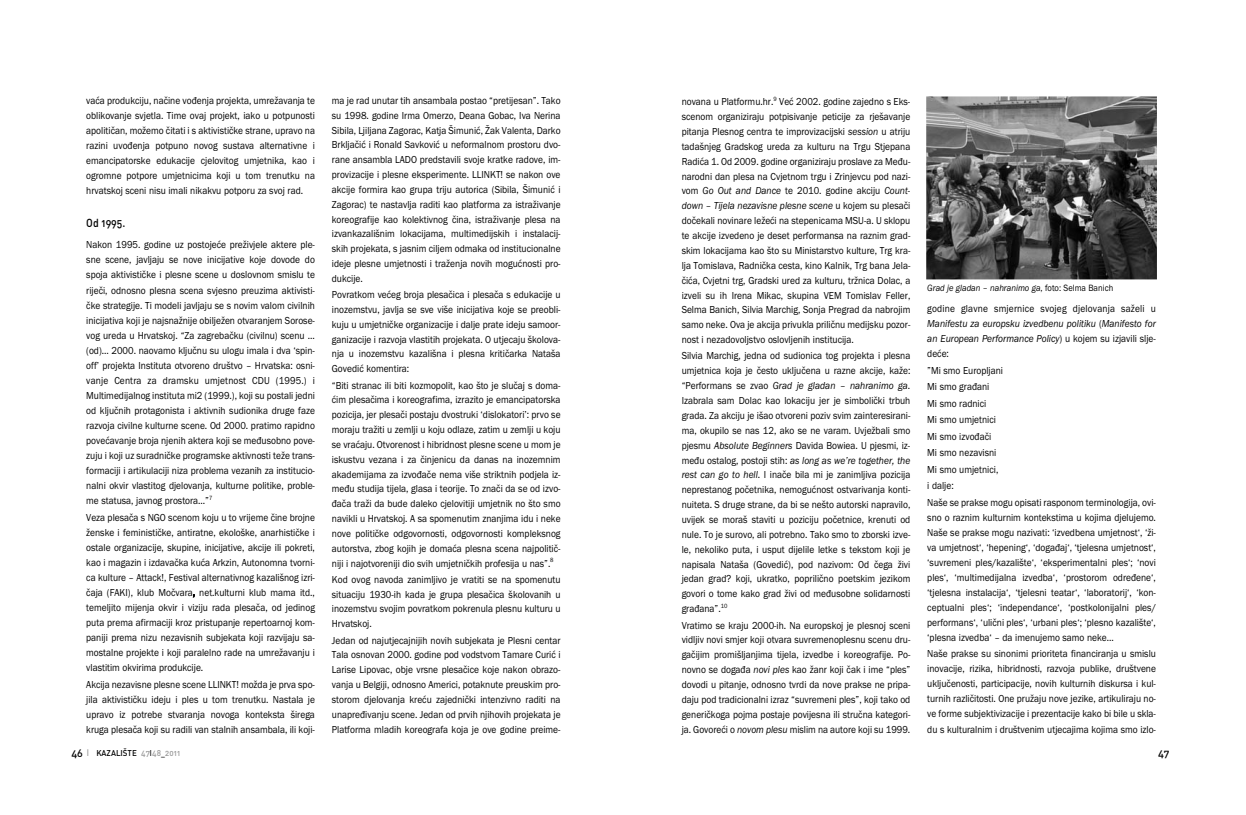
<style>
.page{position:relative;width:1246px;height:815px;background:#fff}
.page>*{position:absolute;margin:0;border:0;box-sizing:border-box;transform-origin:0 0}
.t1{font:11.55px "DIN Medium Rounded";color:#000;scale:.9 1}
.t2{font:10.5px/14.9px "Franklin Gothic";color:#000;text-align:justify;scale:.9 1}
.t3{font:italic 10.5px/15px "Franklin Gothic";color:#000;text-align:justify;scale:.9 1}
.t4{font:10.5px "DIN Medium Rounded";color:#000}
.t5{font:italic 9.45px "Franklin Gothic";color:#000;scale:.9 1}
.t6{font:8.4px "DIN Medium Rounded";color:#000;scale:.95 1}
.s1{font-size:10.5px}
.s2{font-size:9.45px;color:#969696}
.s3{color:#999}
.s4{font-style:italic}
.s5{font-style:normal}
</style>
<div class="page">
<img style="left:926px;top:96px;width:231px;height:183px">
<p class="t2" style="left:86px;top:94px;width:256px">vaća produkciju, načine vođenja projekta, umrežavanja te oblikovanje svjetla. Time ovaj projekt, iako u potpunosti apolitičan, možemo čitati i s aktivističke strane, upravo na razini uvođenja potpuno novog sustava alternativne i emancipatorske edukacije cjelovitog umjetnika, kao i ogromne potpore umjetnicima koji u tom trenutku na hrvatskoj sceni nisu imali nikakvu potporu za svoj rad.</p>
<p class="t1" style="left:86px;top:219px;width:45px">Od 1995.</p>
<p class="t2" style="left:86px;top:238px;width:256px">Nakon 1995. godine uz postojeće preživjele aktere ple&shy;sne scene, javljaju se nove inicijative koje dovode do spoja aktivističke i plesne scene u doslovnom smislu te riječi, odnosno plesna scena svjesno preuzima aktivisti&shy;čke strategije. Ti modeli javljaju se s novim valom civilnih inicijativa koji je najsnažnije obilježen otvaranjem Sorose - vog ureda u Hrvatskoj. “Za zagrebačku (civilnu) scenu ... (od)… 2000. naovamo ključnu su ulogu imala i dva ‘spin&shy;off’ projekta Instituta otvoreno društvo – Hrvatska: osni&shy;vanje Centra za dramsku umjetnost CDU (1995.) i Multimedijalnog instituta mi2 (1999.), koji su postali jedni od ključnih protagonista i aktivnih sudionika druge faze razvoja civilne kulturne scene. Od 2000. pratimo rapidno povećavanje broja njenih aktera koji se međusobno pove&shy;zuju i koji uz suradničke programske aktivnosti teže trans&shy;formaciji i artikulaciji niza problema vezanih za institucio&shy;nalni okvir vlastitog djelovanja, kulturne politike, proble&shy;me statusa, javnog prostora…”<sup>7</sup></p>
<p class="t2" style="left:86px;top:510px;width:256px">Veza plesača s NGO scenom koju u to vrijeme čine brojne ženske i feminističke, antiratne, ekološke, anarhističke i ostale organizacije, skupine, inicijative, akcije ili pokreti, kao i magazin i izdavačka kuća Arkzin, Autonomna tvorni&shy;ca kulture – Attack!, Festival alternativnog kazališnog izri - čaja (FAKI), klub Močvara, net.kulturni klub mama itd., temeljito mijenja okvir i viziju rada plesača, od jedinog puta prema afirmaciji kroz pristupanje repertoarnoj kom&shy;paniji prema nizu nezavisnih subjekata koji razvijaju sa - mostalne projekte i koji paralelno rade na umrežavanju i vlastitim okvirima produkcije.</p>
<p class="t2" style="left:86px;top:677px;width:256px">Akcija nezavisne plesne scene LLINKT! možda je prva spo&shy;jila aktivističku ideju i ples u tom trenutku. Nastala je upravo iz potrebe stvaranja novoga konteksta širega kruga plesača koji su radili van stalnih ansambala, ili koji-</p>
<p class="t6" style="left:71px;top:750px;width:116px"><span class="s1">46</span> <span class="s2">I</span> KAZALIŠTE <span class="s3">47</span>I<span class="s3">48</span>_<span class="s3">2011</span></p>
<p class="t2" style="left:332px;top:94px;width:256px">ma je rad unutar tih ansambala postao “pretijesan”. Tako su 1998. godine Irma Omerzo, Deana Gobac, Iva Nerina Sibila, Ljiljana Zagorac, Katja Šimunić, Žak Valenta, Darko Brkljačić i Ronald Savković u neformalnom prostoru dvo&shy;rane ansambla LADO predstavili svoje kratke radove, im - provizacije i plesne eksperimente. LLINKT! se nakon ove akcije formira kao grupa triju autorica (Sibila, Šimunić i Zagorac) te nastavlja raditi kao platforma za istraživanje koreografije kao kolektivnog čina, istraživanje plesa na izvankazališnim lokacijama, multimedijskih i instalacij&shy;skih projekata, s jasnim ciljem odmaka od institucionalne ideje plesne umjetnosti i traženja novih mogućnosti pro&shy;dukcije.</p>
<p class="t2" style="left:332px;top:288px;width:256px">Povratkom većeg broja plesačica i plesača s edukacije u inozemstvu, javlja se sve više inicijativa koje se preobli&shy;kuju u umjetničke organizacije i dalje prate ideju samoor&shy;ganizacije i razvoja vlastitih projekata. O utjecaju školova&shy;nja u inozemstvu kazališna i plesna kritičarka Nataša Govedić komentira:</p>
<p class="t2" style="left:332px;top:378px;width:256px">“Biti stranac ili biti kozmopolit, kao što je slučaj s doma&shy;ćim plesačima i koreografima, izrazito je emancipatorska pozicija, jer plesači postaju dvostruki ‘dislokatori’: prvo se moraju tražiti u zemlji u koju odlaze, zatim u zemlji u koju se vraćaju. Otvorenost i hibridnost plesne scene u mom je iskustvu vezana i za činjenicu da danas na inozemnim akademijama za izvođače nema više striktnih podjela iz - među studija tijela, glasa i teorije. To znači da se od izvo&shy;đača traži da bude daleko cjelovitiji umjetnik no što smo navikli u Hrvatskoj. A sa spomenutim znanjima idu i neke nove političke odgovornosti, odgovornosti kompleksnog autorstva, zbog kojih je domaća plesna scena najpolitič - niji i najotvoreniji dio svih umjetničkih profesija u nas”.<sup>8</sup></p>
<p class="t2" style="left:332px;top:572px;width:256px">Kod ovog navoda zanimljivo je vratiti se na spomenutu situaciju 1930-ih kada je grupa plesačica školovanih u inozemstvu svojim povratkom pokrenula plesnu kulturu u Hrvatskoj.</p>
<p class="t2" style="left:332px;top:633px;width:256px">Jedan od najutjecajnijih novih subjekata je Plesni centar Tala osnovan 2000. godine pod vodstvom Tamare Curić i Larise Lipovac, obje vrsne plesačice koje nakon obrazo&shy;vanja u Belgiji, odnosno Americi, potaknute preuskim pro&shy;storom djelovanja kreću zajednički intenzivno raditi na unapređivanju scene. Jedan od prvih njihovih projekata je Platforma mladih koreografa koja je ove godine preime-</p>
<p class="t2" style="left:682px;top:95px;width:256px">novana u Platformu.hr.<sup>9</sup> Već 2002. godine zajedno s Eks&shy;scenom organiziraju potpisivanje peticije za rješavanje pitanja Plesnog centra te improvizacijski <span class="s4">session</span> u atriju tadašnjeg Gradskog ureda za kulturu na Trgu Stjepana Radića 1. Od 2009. godine organiziraju proslave za Među - narodni dan plesa na Cvjetnom trgu i Zrinjevcu pod nazi&shy;vom <span class="s4">Go Out and Dance</span> te 2010. godine akciju <span class="s4">Count - down – Tijela nezavisne plesne scene</span> u kojem su plesači dočekali novinare ležeći na stepenicama MSU-a. U sklopu te akcije izvedeno je deset performansa na raznim grad&shy;skim lokacijama kao što su Ministarstvo kulture, Trg kra&shy;lja Tomislava, Radnička cesta, kino Kalnik, Trg bana Jela - čića, Cvjetni trg, Gradski ured za kulturu, tržnica Dolac, a izveli su ih Irena Mikac, skupina VEM Tomislav Feller, Selma Banich, Silvia Marchig, Sonja Pregrad da nabrojim samo neke. Ova je akcija privukla priličnu medijsku pozor&shy;nost i nezadovoljstvo oslovljenih institucija.</p>
<p class="t2" style="left:682px;top:349px;width:256px">Silvia Marchig, jedna od sudionica tog projekta i plesna umjetnica koja je često uključena u razne akcije, kaže: “Performans se zvao <span class="s4">Grad je gladan – nahranimo ga</span>.<br>Izabrala sam Dolac kao lokaciju jer je simbolički trbuh grada. Za akciju je išao otvoreni poziv svim zainteresirani&shy;ma, okupilo se nas 12, ako se ne varam. Uvježbali smo pjesmu <span class="s4">Absolute Beginners</span> Davida Bowiea. U pjesmi, iz - među ostalog, postoji stih: <span class="s4">as long as we’re together, the rest can go to hell</span>. I inače bila mi je zanimljiva pozicija neprestanog početnika, nemogućnost ostvarivanja konti&shy;nuiteta. S druge strane, da bi se nešto autorski napravilo, uvijek se moraš staviti u poziciju početnice, krenuti od nule. To je surovo, ali potrebno. Tako smo to zborski izve&shy;le, nekoliko puta, i usput dijelile letke s tekstom koji je napisala Nataša (Govedić), pod nazivom: Od čega živi jedan grad? koji, ukratko, poprilično poetskim jezikom govori o tome kako grad živi od međusobne solidarnosti građana”.<sup>10</sup></p>
<p class="t2" style="left:682px;top:618px;width:256px">Vratimo se kraju 2000-ih. Na europskoj je plesnoj sceni vidljiv novi smjer koji otvara suvremenoplesnu scenu dru&shy;gačijim promišljanjima tijela, izvedbe i koreografije. Po - novno se događa <span class="s4">novi ples</span> kao žanr koji čak i ime “ples” dovodi u pitanje, odnosno tvrdi da nove prakse ne pripa&shy;daju pod tradicionalni izraz “suvremeni ples”, koji tako od generičkoga pojma postaje povijesna ili stručna kategori&shy;ja. Govoreći o <span class="s4">novom plesu</span> mislim na autore koji su 1999.</p>
<p class="t5" style="left:927px;top:285px;width:208px">Grad je gladan – nahranimo ga<span class="s5">, foto: Selma Banich</span></p>
<p class="t3" style="left:927px;top:302px;width:256px"><span class="s5">godine glavne smjernice svojeg djelovanja saželi u </span>Manifestu za europsku izvedbenu politiku <span class="s5">(</span>Manifesto for an European Performance Policy<span class="s5">) u kojem su izjavili slje&shy;deće:</span></p>
<p class="t2" style="left:927px;top:363px;width:256px;line-height:16.5px;text-align:left">”Mi smo Europljani<br>Mi smo građani<br>Mi smo radnici<br>Mi smo umjetnici<br>Mi smo izvođači<br>Mi smo nezavisni<br>Mi smo umjetnici,<br>i dalje:<br>Naše se prakse mogu opisati rasponom terminologija, ovi-</p>
<p class="t2" style="left:927px;top:510px;width:256px">sno o raznim kulturnim kontekstima u kojima djelujemo.<br>Naše se prakse mogu nazivati: ‘izvedbena umjetnost‘, ‘ži - va umjetnost‘, ‘hepening‘, ‘događaj‘, ‘tjelesna umjetnost‘, ‘suvremeni ples/kazalište‘, ‘eksperimentalni ples‘; ‘novi ples‘, ‘multimedijalna izvedba‘, ‘prostorom određene‘, ‘tje les na instalacija‘, ‘tjelesni teatar‘, ‘laboratorij‘, ‘kon&shy;ceptualni ples‘; ‘independance‘, ‘postkolonijalni ples/ performans‘, ‘ulični ples‘, ‘urbani ples‘; ‘plesno kazalište‘, ‘plesna izvedba‘ – da imenujemo samo neke…</p>
<p class="t2" style="left:927px;top:647px;width:256px">Naše prakse su sinonimi prioriteta financiranja u smislu inovacije, rizika, hibridnosti, razvoja publike, društvene uključenosti, participacije, novih kulturnih diskursa i kul&shy;turnih različitosti. One pružaju nove jezike, artikuliraju no - ve forme subjektivizacije i prezentacije kako bi bile u skla&shy;du s kulturalnim i društvenim utjecajima kojima smo izlo-</p>
<p class="t4" style="left:1158px;top:749px;width:13px">47</p>
</div>
